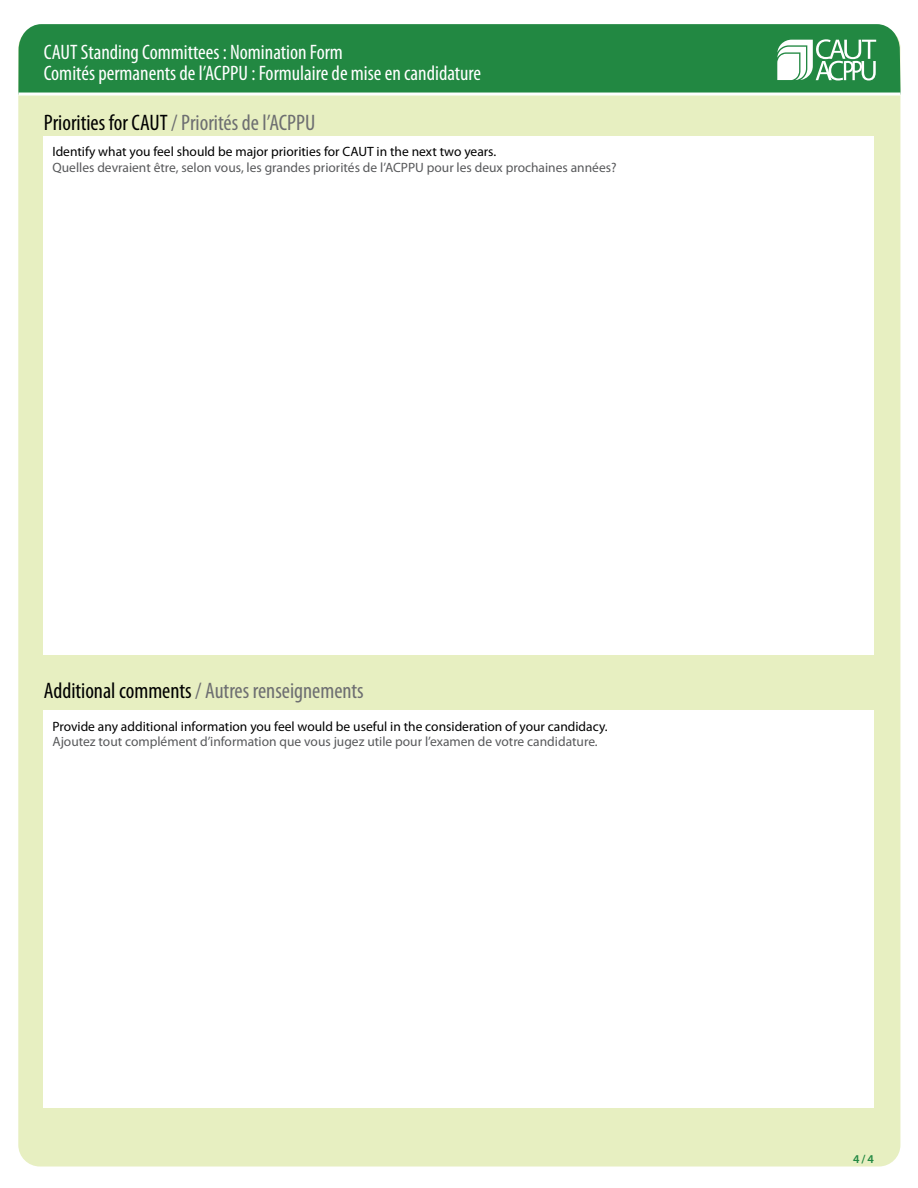
<style>
.page{position:relative;width:918px;height:1188px;background:#fff}
.page>*{position:absolute;margin:0;border:0;box-sizing:border-box;transform-origin:0 0}
.t1{font:condensed 22.5px "Myriad Pro";color:#6d6e71}
.t2{font:condensed 21px "Myriad Pro";color:#fff}
.t3{font:13.5px "Myriad Pro";color:#58595b}
.t4{font:13.5px "Myriad Pro";color:#000}
.t5{font:600 12px "Myriad Pro";color:#228842}
.s1{color:#000}
</style>
<div class="page">
<div style="left:18px;top:27px;width:882px;height:1140px;background:#e7efc1;border-radius:22px"></div>
<div style="left:44px;top:136px;width:830px;height:518px;background:#fff"></div>
<div style="left:44px;top:711px;width:830px;height:397px;background:#fff"></div>
<div style="left:18px;top:24px;width:883px;height:69px;background:#228842"></div>
<hr style="left:18px;top:93px;width:883px;height:3px;background:#fff">
<svg style="left:777px;top:39px;width:99px;height:42px;background:#8cc19d"></svg>
<p class="t2" style="left:44px;top:39px;width:301px">CAUT Standing Committees : Nomination Form</p>
<p class="t2" style="left:44px;top:60px;width:439px">Comités permanents de l’ACPPU : Formulaire de mise en candidature</p>
<p class="t1" style="left:44px;top:109px;width:273px"><span class="s1">Priorities for CAUT</span> / Priorités de l’ACPPU</p>
<p class="t4" style="left:52px;top:143px;width:445px">Identify what you feel should be major priorities for CAUT in the next two years.</p>
<p class="t3" style="left:52px;top:159px;width:566px">Quelles devraient être, selon vous, les grandes priorités de l’ACPPU pour les deux prochaines années?</p>
<p class="t1" style="left:44px;top:676px;width:321px"><span class="s1">Additional comments</span> / Autres renseignements</p>
<p class="t4" style="left:52px;top:718px;width:557px">Provide any additional information you feel would be useful in the consideration of your candidacy.</p>
<p class="t3" style="left:52px;top:734px;width:547px">Ajoutez tout complément d’information que vous jugez utile pour l’examen de votre candidature.</p>
<p class="t5" style="left:853px;top:1151px;width:22px">4 / 4</p>
</div>
